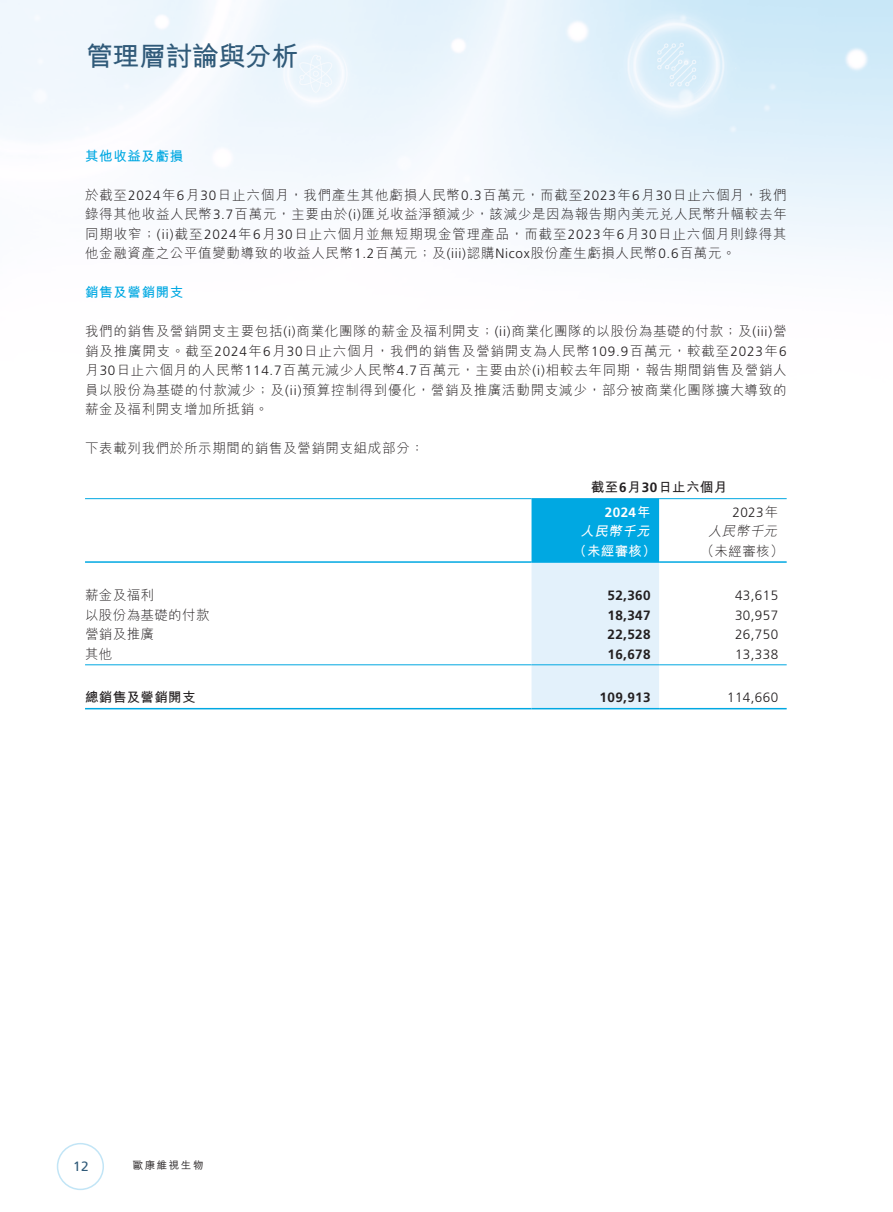
<style>
.page{position:relative;width:893px;height:1212px;background:#fff}
.page>*{position:absolute;margin:0;border:0;box-sizing:border-box;transform-origin:0 0}
.t1{font:700 27px "M Hei HK";letter-spacing:-.02em;color:#305a79}
.t2{font:300 13.5px/19.5px "M Hei HK";letter-spacing:.05em;color:#231f20;text-align:justify}
.t3{font:300 13.5px "Frutiger LT Std";letter-spacing:.03em;color:#231f20}
.t4{font:700 13.5px "Frutiger LT Std";letter-spacing:.03em;color:#231f20}
.t5{font:700 13.5px "M Hei HK";letter-spacing:.03em;color:#231f20}
.t6{font:700 13.5px "M Hei HK";letter-spacing:.05em;color:#00a8e2}
.t7{font:300 13.5px "M Hei HK";letter-spacing:.03em;color:#231f20}
.t8{font:700 13.5px "M Hei HK";color:#fff}
.t9{font:700 13.5px "Frutiger LT Std";color:#fff}
.t10{font:italic 700 13.5px "M Hei HK";color:#fff}
.t11{font:italic 300 13.5px "M Hei HK";color:#231f20}
.t12{font:13.5px "Frutiger LT Std";color:#305a79}
.t13{font:500 10.5px "M Hei HK";letter-spacing:.15em;color:#231f20}
.s1{font-family:"Frutiger LT Std"}
.s2{font-family:"M Hei HK"}
</style>
<div class="page">
<div style="left:57px;top:1143px;width:47px;height:47px;border:2px solid #c2e5f6;border-radius:50%"></div>
<svg style="left:531px;top:499px;width:128px;height:209px;background:#9fdbf3"></svg>
<hr style="left:85px;top:664px;width:446px;height:1px;background:#00a8e2">
<hr style="left:531px;top:664px;width:128px;height:1px;background:#00a8e2">
<hr style="left:659px;top:664px;width:128px;height:1px;background:#00a8e2">
<hr style="left:85px;top:708px;width:446px;height:1px;background:#00a8e2">
<hr style="left:531px;top:708px;width:128px;height:1px;background:#00a8e2">
<hr style="left:659px;top:708px;width:128px;height:1px;background:#00a8e2">
<hr style="left:85px;top:498px;width:446px;height:1px;background:#00a8e2">
<hr style="left:531px;top:498px;width:128px;height:1px;background:#00a8e2">
<hr style="left:659px;top:498px;width:128px;height:1px;background:#00a8e2">
<hr style="left:85px;top:561px;width:446px;height:2px;background:#00a8e2">
<hr style="left:531px;top:561px;width:128px;height:2px;background:#00a8e2">
<hr style="left:659px;top:561px;width:128px;height:2px;background:#00a8e2">
<h1 class="t1" style="left:86px;top:37px;width:214px">管理層討論與分析</h1>
<p class="t6" style="left:85px;top:146px;width:100px">其他收益及虧損</p>
<p class="t2" style="left:85px;top:185px;width:703px">於截至<span class="s1">2024</span>年<span class="s1">6</span>月<span class="s1">30</span>日止六個月，我們產生其他虧損人民幣<span class="s1">0.3</span>百萬元，而截至<span class="s1">2023</span>年<span class="s1">6</span>月<span class="s1">30</span>日止六個月，我們錄得其他收益人民幣<span class="s1">3.7</span>百萬元，主要由於<span class="s1">(i)</span>匯兌收益淨額減少，該減少是因為報告期內美元兌人民幣升幅較去年同期收窄；<span class="s1">(ii)</span>截至<span class="s1">2024</span>年<span class="s1">6</span>月<span class="s1">30</span>日止六個月並無短期現金管理產品，而截至<span class="s1">2023</span>年<span class="s1">6</span>月<span class="s1">30</span>日止六個月則錄得其他金融資產之公平值變動導致的收益人民幣<span class="s1">1.2</span>百萬元；及<span class="s1">(iii)</span>認購<span class="s1">Nicox</span>股份產生虧損人民幣<span class="s1">0.6</span>百萬元。</p>
<p class="t6" style="left:85px;top:283px;width:100px">銷售及營銷開支</p>
<p class="t2" style="left:85px;top:321px;width:703px">我們的銷售及營銷開支主要包括<span class="s1">(i)</span>商業化團隊的薪金及福利開支；<span class="s1">(ii)</span>商業化團隊的以股份為基礎的付款；及<span class="s1">(iii)</span>營銷及推廣開支。截至<span class="s1">2024</span>年<span class="s1">6</span>月<span class="s1">30</span>日止六個月，我們的銷售及營銷開支為人民幣<span class="s1">109.9</span>百萬元，較截至<span class="s1">2023</span>年<span class="s1">6</span>月<span class="s1">30</span>日止六個月的人民幣<span class="s1">114.7</span>百萬元減少人民幣<span class="s1">4.7</span>百萬元，主要由於<span class="s1">(i)</span>相較去年同期，報告期間銷售及營銷人員以股份為基礎的付款減少；及<span class="s1">(ii)</span>預算控制得到優化，營銷及推廣活動開支減少，部分被商業化團隊擴大導致的薪金及福利開支增加所抵銷。</p>
<p class="t2" style="left:85px;top:438px;width:340px">下表載列我們於所示期間的銷售及營銷開支組成部分：</p>
<p class="t5" style="left:591px;top:478px;width:138px">截至<span class="s1">6</span>月<span class="s1">30</span>日止六個月</p>
<p class="t9" style="left:605px;top:504px;width:47px">2024<span class="s2">年</span></p>
<p class="t3" style="left:732px;top:504px;width:47px">2023<span class="s2">年</span></p>
<p class="t10" style="left:580px;top:521px;width:74px">人民幣千元</p>
<p class="t11" style="left:708px;top:524px;width:73px">人民幣千元</p>
<p class="t8" style="left:573px;top:541px;width:84px">（未經審核）</p>
<p class="t2" style="left:701px;top:541px;width:84px">（未經審核）</p>
<p class="t2" style="left:85px;top:585px;width:71px">薪金及福利</p>
<p class="t4" style="left:607px;top:587px;width:45px">52,360</p>
<p class="t3" style="left:735px;top:588px;width:45px">43,615</p>
<p class="t7" style="left:85px;top:608px;width:126px">以股份為基礎的付款</p>
<p class="t4" style="left:607px;top:607px;width:45px">18,347</p>
<p class="t3" style="left:735px;top:607px;width:45px">30,957</p>
<p class="t2" style="left:85px;top:624px;width:71px">營銷及推廣</p>
<p class="t4" style="left:607px;top:626px;width:45px">22,528</p>
<p class="t3" style="left:735px;top:627px;width:45px">26,750</p>
<p class="t2" style="left:85px;top:644px;width:29px">其他</p>
<p class="t4" style="left:607px;top:646px;width:45px">16,678</p>
<p class="t3" style="left:735px;top:646px;width:45px">13,338</p>
<p class="t5" style="left:85px;top:688px;width:112px">總銷售及營銷開支</p>
<p class="t4" style="left:600px;top:690px;width:53px">109,913</p>
<p class="t3" style="left:727px;top:690px;width:53px">114,660</p>
<p class="t12" style="left:73px;top:1159px;width:17px">12</p>
<p class="t13" style="left:133px;top:1158px;width:72px">歐康維視生物</p>
</div>
